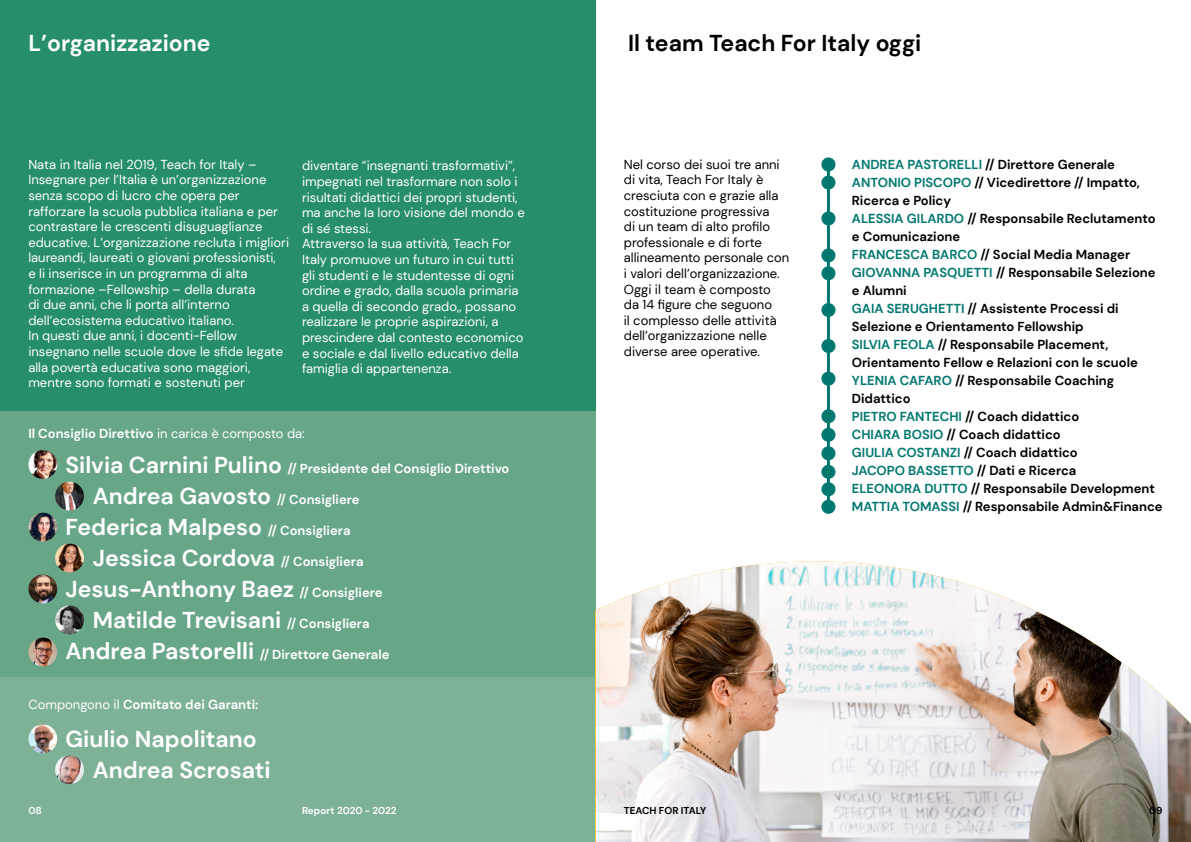
<style>
.page{position:relative;width:1191px;height:842px;background:#fff}
.page>*{position:absolute;margin:0;border:0;box-sizing:border-box;transform-origin:0 0}
.t1{font:700 23px/31px "DM Sans";color:#fff}
.t2{font:700 23px "DM Sans";color:#000}
.t3{font:13px/15.6px "DM Sans";color:#fff}
.t4{font:700 13px/18px "DM Sans";color:#000}
.t5{font:13px/15.6px "DM Sans";color:#000}
.t6{font:700 13px "DM Sans";color:#fff}
.t7{font:700 10px "DM Sans";color:#fff}
.t8{font:700 10px "DM Sans";color:#000}
.s1{color:#007870}
.s2{font-weight:400}
.s3{font-size:23px}
.s4{font-size:13px}
</style>
<div class="page">
<div style="left:0;top:0;width:595px;height:459px;background:#268e6a"></div>
<div style="left:0;top:411px;width:595px;height:275px;background:#67a687"></div>
<div style="left:0;top:677px;width:595px;height:165px;background:#7eb297"></div>
<div style="left:821px;top:157px;width:14px;height:14px;background:#007870;border-radius:50%"></div>
<div style="left:821px;top:211px;width:14px;height:14px;background:#007870;border-radius:50%"></div>
<div style="left:821px;top:372px;width:14px;height:14px;background:#007870;border-radius:50%"></div>
<div style="left:821px;top:175px;width:14px;height:15px;background:#007870;border-radius:50%"></div>
<div style="left:821px;top:339px;width:14px;height:14px;background:#007870;border-radius:50%"></div>
<div style="left:821px;top:465px;width:14px;height:14px;background:#007870;border-radius:50%"></div>
<div style="left:821px;top:482px;width:14px;height:14px;background:#007870;border-radius:50%"></div>
<div style="left:821px;top:500px;width:14px;height:14px;background:#007870;border-radius:50%"></div>
<div style="left:821px;top:303px;width:14px;height:14px;background:#007870;border-radius:50%"></div>
<div style="left:821px;top:446px;width:14px;height:14px;background:#007870;border-radius:50%"></div>
<div style="left:821px;top:266px;width:14px;height:14px;background:#007870;border-radius:50%"></div>
<div style="left:821px;top:428px;width:14px;height:14px;background:#007870;border-radius:50%"></div>
<div style="left:821px;top:248px;width:14px;height:14px;background:#007870;border-radius:50%"></div>
<div style="left:821px;top:409px;width:14px;height:14px;background:#007870;border-radius:50%"></div>
<hr style="left:827px;top:164px;width:3px;height:343px;background:#007870">
<img style="left:28px;top:450px;width:29px;height:29px;border-radius:14px">
<img style="left:28px;top:513px;width:29px;height:28px;border-radius:14px">
<img style="left:28px;top:574px;width:29px;height:29px;border-radius:14px">
<img style="left:28px;top:724px;width:29px;height:29px;border-radius:14px">
<img style="left:28px;top:638px;width:29px;height:28px;border-radius:14px">
<img style="left:55px;top:482px;width:29px;height:28px;border-radius:14px">
<img style="left:55px;top:544px;width:29px;height:28px;border-radius:14px">
<img style="left:55px;top:605px;width:29px;height:29px;border-radius:14px">
<img style="left:55px;top:755px;width:29px;height:29px;border-radius:14px">
<img style="left:595px;top:561px;width:596px;height:281px">
<h1 class="t1" style="left:28px;top:28px;width:184px">L’organizzazione</h1>
<h1 class="t2" style="left:628px;top:29px;width:295px">Il team Teach For Italy oggi</h1>
<p class="t3" style="left:28px;top:156px;width:262px">Nata in Italia nel 2019, Teach for Italy – Insegnare per l’Italia è un’organizzazione senza scopo di lucro che opera per rafforzare la scuola pubblica italiana e per contrastare le crescenti disuguaglianze educative. L’organizzazione recluta i migliori laureandi, laureati o giovani professionisti,<br>e li inserisce in un programma di alta formazione –Fellowship – della durata<br>di due anni, che li porta all’interno dell’ecosistema educativo italiano.<br>In questi due anni, i docenti-Fellow insegnano nelle scuole dove le sfide legate alla povertà educativa sono maggiori, mentre sono formati e sostenuti per</p>
<p class="t4" style="left:852px;top:155px;width:312px"><span class="s1">ANDREA PASTORELLI</span> // Direttore Generale <span class="s1">ANTONIO PISCOPO</span> // Vicedirettore // Impatto, Ricerca e Policy<br><span class="s1">ALESSIA GILARDO</span> // Responsabile Reclutamento e Comunicazione<br><span class="s1">FRANCESCA BARCO</span> // Social Media Manager <span class="s1">GIOVANNA PASQUETTI</span> // Responsabile Selezione e Alumni<br><span class="s1">GAIA SERUGHETTI</span> // Assistente Processi di Selezione e Orientamento Fellowship<br><span class="s1">SILVIA FEOLA</span> // Responsabile Placement, Orientamento Fellow e Relazioni con le scuole <span class="s1">YLENIA CAFARO</span> // Responsabile Coaching Didattico<br><span class="s1">PIETRO FANTECHI</span> // Coach didattico<br><span class="s1">CHIARA BOSIO</span> // Coach didattico<br><span class="s1">GIULIA COSTANZI</span> // Coach didattico<br><span class="s1">JACOPO BASSETTO</span> // Dati e Ricerca<br><span class="s1">ELEONORA DUTTO</span> // Responsabile Development <span class="s1">MATTIA TOMASSI</span> // Responsabile Admin&amp;Finance</p>
<p class="t5" style="left:624px;top:156px;width:167px">Nel corso dei suoi tre anni di vita, Teach For Italy è cresciuta con e grazie alla costituzione progressiva<br>di un team di alto profilo professionale e di forte allineamento personale con i valori dell’organizzazione.<br>Oggi il team è composto da 14 figure che seguono<br>il complesso delle attività dell’organizzazione nelle diverse aree operative.</p>
<p class="t3" style="left:302px;top:158px;width:224px">diventare “insegnanti trasformativi”, impegnati nel trasformare non solo i risultati didattici dei propri studenti, ma anche la loro visione del mondo e di sé stessi.<br>Attraverso la sua attività, Teach For Italy promuove un futuro in cui tutti gli studenti e le studentesse di ogni ordine e grado, dalla scuola primaria a quella di secondo grado,, possano realizzare le proprie aspirazioni, a prescindere dal contesto economico e sociale e dal livello educativo della famiglia di appartenenza.</p>
<p class="t6" style="left:28px;top:425px;width:278px">Il Consiglio Direttivo <span class="s2">in carica è composto da:</span></p>
<p class="t6" style="left:65px;top:460px;width:445px"><span class="s3">Silvia Carnini Pulino</span> // Presidente del Consiglio Direttivo</p>
<h1 class="t1" style="left:93px;top:480px;width:268px">Andrea Gavosto <span class="s4">// Consigliere</span></h1>
<h1 class="t1" style="left:65px;top:511px;width:286px">Federica Malpeso <span class="s4">// Consigliera</span></h1>
<h1 class="t1" style="left:93px;top:542px;width:272px">Jessica Cordova <span class="s4">// Consigliera</span></h1>
<h1 class="t1" style="left:65px;top:573px;width:319px">Jesus-Anthony Baez <span class="s4">// Consigliere</span></h1>
<h1 class="t1" style="left:93px;top:604px;width:278px">Matilde Trevisani <span class="s4">// Consigliera</span></h1>
<p class="t6" style="left:65px;top:646px;width:325px"><span class="s3">Andrea Pastorelli</span> // Direttore Generale</p>
<p class="t6" style="left:28px;top:696px;width:231px"><span class="s2">Compongono il</span> Comitato dei Garanti:</p>
<h1 class="t1" style="left:93px;top:724px;width:179px;text-indent:-27px">Giulio Napolitano<br>Andrea Scrosati</h1>
<p class="t7" style="left:28px;top:804px;width:15px">08</p>
<p class="t7" style="left:302px;top:804px;width:96px">Report 2020 - 2022</p>
<p class="t8" style="left:624px;top:804px;width:84px">TEACH FOR ITALY</p>
<p class="t8" style="left:1149px;top:804px;width:15px">09</p>
</div>
